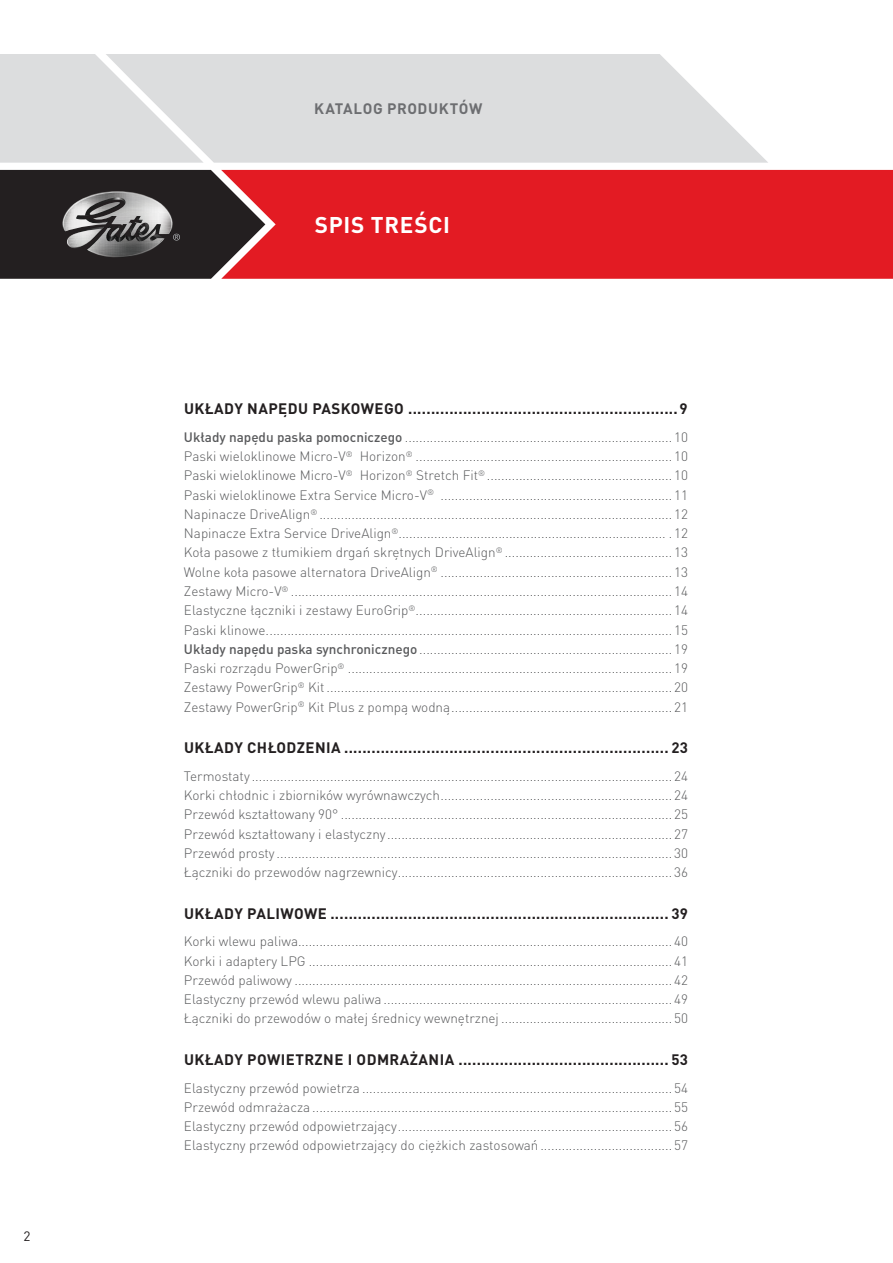
<style>
.page{position:relative;width:893px;height:1263px;background:#fff}
.page>*{position:absolute;margin:0;border:0;box-sizing:border-box;transform-origin:0 0}
.t1{font:700 22.5px "DIN Pro";letter-spacing:.03em;color:#fff}
.t2{font:700 15px "DIN Pro";letter-spacing:.03em;color:#231f20}
.t3{font:700 15px "DIN Pro";letter-spacing:.04em;color:#6d6e71}
.t4{font:300 13.5px/19.2px "DIN Pro";color:#58595b;text-align:justify}
.t5{font:13.5px "DIN Pro";color:#231f20}
.s1{font-weight:500}
</style>
<div class="page">
<svg style="left:204px;top:54px;width:564px;height:109px;fill:#dcddde"></svg>
<svg style="left:0;top:54px;width:204px;height:109px"></svg>
<svg style="left:0;top:170px;width:221px;height:101px"></svg>
<div style="left:221px;top:170px;width:672px;height:109px;background:#e31b23"></div>
<svg style="left:0;top:271px;width:225px;height:8px"></svg>
<p class="t5" style="left:23px;top:1225px;width:9px">2</p>
<p class="t3" style="left:314px;top:96px;width:170px">KATALOG PRODUKTÓW</p>
<h1 class="t1" style="left:315px;top:206px;width:137px">SPIS TREŚCI</h1>
<p class="t2" style="left:184px;top:396px;width:505px">UKŁADY NAPĘDU PASKOWEGO ...........................................................9</p>
<p class="t4" style="left:184px;top:426px;width:506px"><span class="s1">Układy napędu paska pomocniczego</span> ........................................................................... 10<br>Paski wieloklinowe Micro-V<sup>®</sup> Horizon<sup>®</sup> ........................................................................ 10<br>Paski wieloklinowe Micro-V<sup>®</sup> Horizon<sup>®</sup> Stretch Fit<sup>®</sup> .................................................... 10<br>Paski wieloklinowe Extra Service Micro-V<sup>®</sup> ................................................................. 11<br>Napinacze DriveAlign<sup>®</sup> ................................................................................................... 12<br>Napinacze Extra Service DriveAlign<sup>®</sup>........................................................................... . 12<br>Koła pasowe z tłumikiem drgań skrętnych DriveAlign<sup>®</sup> ............................................... 13<br>Wolne koła pasowe alternatora DriveAlign<sup>®</sup> ................................................................. 13<br>Zestawy Micro-V<sup>®</sup> ........................................................................................................... 14<br>Elastyczne łączniki i zestawy EuroGrip<sup>®</sup>........................................................................ 14<br>Paski klinowe.................................................................................................................. 15<br><span class="s1">Układy napędu paska synchronicznego</span> ....................................................................... 19<br>Paski rozrządu PowerGrip<sup>®</sup> ........................................................................................... 19<br>Zestawy PowerGrip<sup>®</sup> Kit................................................................................................. 20<br>Zestawy PowerGrip<sup>®</sup> Kit Plus z pompą wodną.............................................................. 21</p>
<p class="t2" style="left:184px;top:735px;width:505px">UKŁADY CHŁODZENIA ....................................................................... 23</p>
<p class="t4" style="left:184px;top:765px;width:505px">Termostaty ...................................................................................................................... 24<br>Korki chłodnic i zbiorników wyrównawczych................................................................. 24<br>Przewód kształtowany 90° ............................................................................................. 25<br>Przewód kształtowany i elastyczny................................................................................ 27<br>Przewód prosty ............................................................................................................... 30<br>Łączniki do przewodów nagrzewnicy............................................................................. 36</p>
<p class="t2" style="left:184px;top:901px;width:505px">UKŁADY PALIWOWE .......................................................................... 39</p>
<p class="t4" style="left:184px;top:931px;width:506px">Korki wlewu paliwa......................................................................................................... 40<br>Korki i adaptery LPG ...................................................................................................... 41<br>Przewód paliwowy .......................................................................................................... 42<br>Elastyczny przewód wlewu paliwa ................................................................................. 49<br>Łączniki do przewodów o małej średnicy wewnętrznej ................................................ 50</p>
<p class="t2" style="left:184px;top:1047px;width:505px">UKŁADY POWIETRZNE I ODMRAŻANIA .............................................. 53</p>
<p class="t4" style="left:184px;top:1077px;width:505px">Elastyczny przewód powietrza ....................................................................................... 54<br>Przewód odmrażacza ..................................................................................................... 55<br>Elastyczny przewód odpowietrzający............................................................................. 56<br>Elastyczny przewód odpowietrzający do ciężkich zastosowań..................................... 57</p>
</div>
